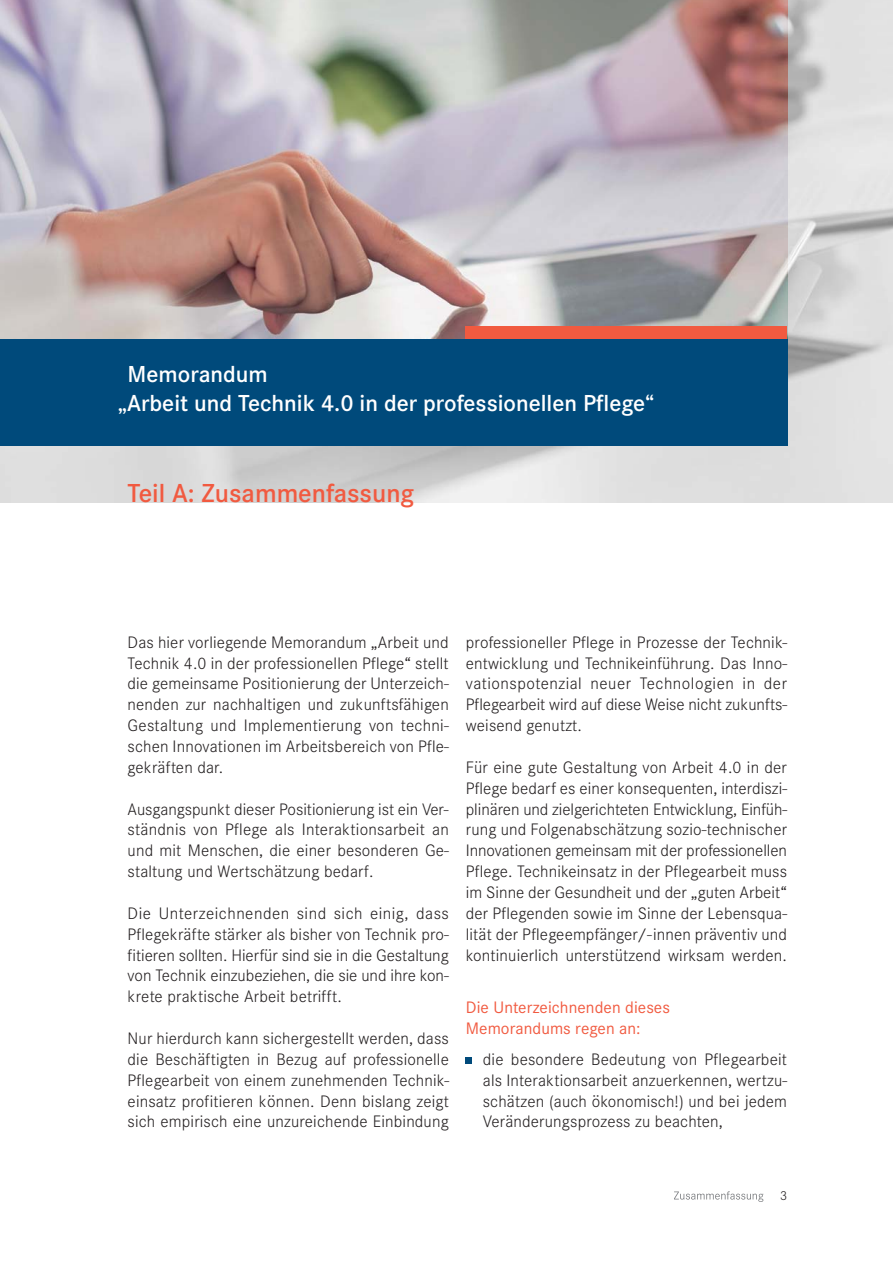
<style>
.page{position:relative;width:893px;height:1262px;background:#fff}
.page>*{position:absolute;margin:0;border:0;box-sizing:border-box;transform-origin:0 0}
.t1{font:600 27px "Corporate S";color:#f15a40}
.t2{font:600 24px/28.8px "Corporate S";color:#fff}
.t3{font:300 17.25px/20.9px "Corporate S";letter-spacing:.01em;color:#231f20;text-align:justify}
.t4{font:17.25px/20.9px "Corporate S";letter-spacing:.005em;color:#f15a40}
.t5{font:300 13.5px "Corporate S";color:#231f20}
</style>
<div class="page">
<img style="left:0;top:0;width:892px;height:502px">
<img style="left:0;top:0;width:787px;height:339px">
<svg style="left:466px;top:1057px;width:6px;height:6px"></svg>
<div style="left:0;top:339px;width:787px;height:106px;background:#004a7b"></div>
<svg style="left:674px;top:1191px;width:66px;height:8px"></svg>
<div style="left:466px;top:326px;width:321px;height:13px;background:#f15a40"></div>
<h2 class="t2" style="left:118px;top:362px;width:537px;text-indent:10px">Memorandum<br>„Arbeit und Technik 4.0 in der professionellen Pflege“</h2>
<h1 class="t1" style="left:128px;top:483px;width:288px">Teil A: Zusammenfassung</h1>
<p class="t3" style="left:128px;top:633px;width:323px">Das hier vorliegende Memorandum „Arbeit und Technik 4.0 in der professionellen Pflege“ stellt die gemeinsame Positionierung der Unterzeich&shy;nenden zur nachhaltigen und zukunftsfähigen Gestaltung und Implementierung von techni&shy;schen Innovationen im Arbeitsbereich von Pfle&shy;gekräften dar.</p>
<p class="t3" style="left:128px;top:800px;width:323px">Ausgangspunkt dieser Positionierung ist ein Ver&shy;ständnis von Pflege als Interaktionsarbeit an und mit Menschen, die einer besonderen Ge&shy;staltung und Wertschätzung bedarf.</p>
<p class="t3" style="left:128px;top:904px;width:323px">Die Unterzeichnenden sind sich einig, dass Pflege kräfte stärker als bisher von Technik pro&shy;fitieren sollten. Hierfür sind sie in die Gestaltung von Technik einzubeziehen, die sie und ihre kon&shy;krete praktische Arbeit betrifft.</p>
<p class="t3" style="left:128px;top:1029px;width:323px">Nur hierdurch kann sichergestellt werden, dass die Beschäftigten in Bezug auf professionelle Pflegearbeit von einem zunehmenden Technik&shy;einsatz profitieren können. Denn bislang zeigt sich empirisch eine unzureichende Einbindung</p>
<p class="t3" style="left:466px;top:633px;width:323px">professioneller Pflege in Prozesse der Technik&shy;entwicklung und Technikeinführung. Das Inno&shy;vationspotenzial neuer Technologien in der Pflege arbeit wird auf diese Weise nicht zukunfts&shy;weisend genutzt.</p>
<p class="t3" style="left:466px;top:758px;width:323px">Für eine gute Gestaltung von Arbeit 4.0 in der Pflege bedarf es einer konsequenten, interdiszi - plinären und zielgerichteten Entwicklung, Einfüh - rung und Folgenabschätzung sozio-technischer Innovationen gemeinsam mit der professionellen Pflege. Technikeinsatz in der Pflegearbeit muss im Sinne der Gesundheit und der „guten Arbeit“ der Pflegenden sowie im Sinne der Lebensqua&shy;lität der Pflegeempfänger/-innen präventiv und kontinuierlich unterstützend wirksam werden.</p>
<p class="t4" style="left:466px;top:998px;width:206px">Die Unterzeichnenden dieses<br>Memorandums regen an:</p>
<p class="t3" style="left:483px;top:1050px;width:306px">die besondere Bedeutung von Pflegearbeit als Interaktionsarbeit anzuerkennen, wertzu&shy;schätzen (auch ökonomisch!) und bei jedem Veränderungsprozess zu beachten,</p>
<p class="t5" style="left:780px;top:1190px;width:9px">3</p>
</div>
